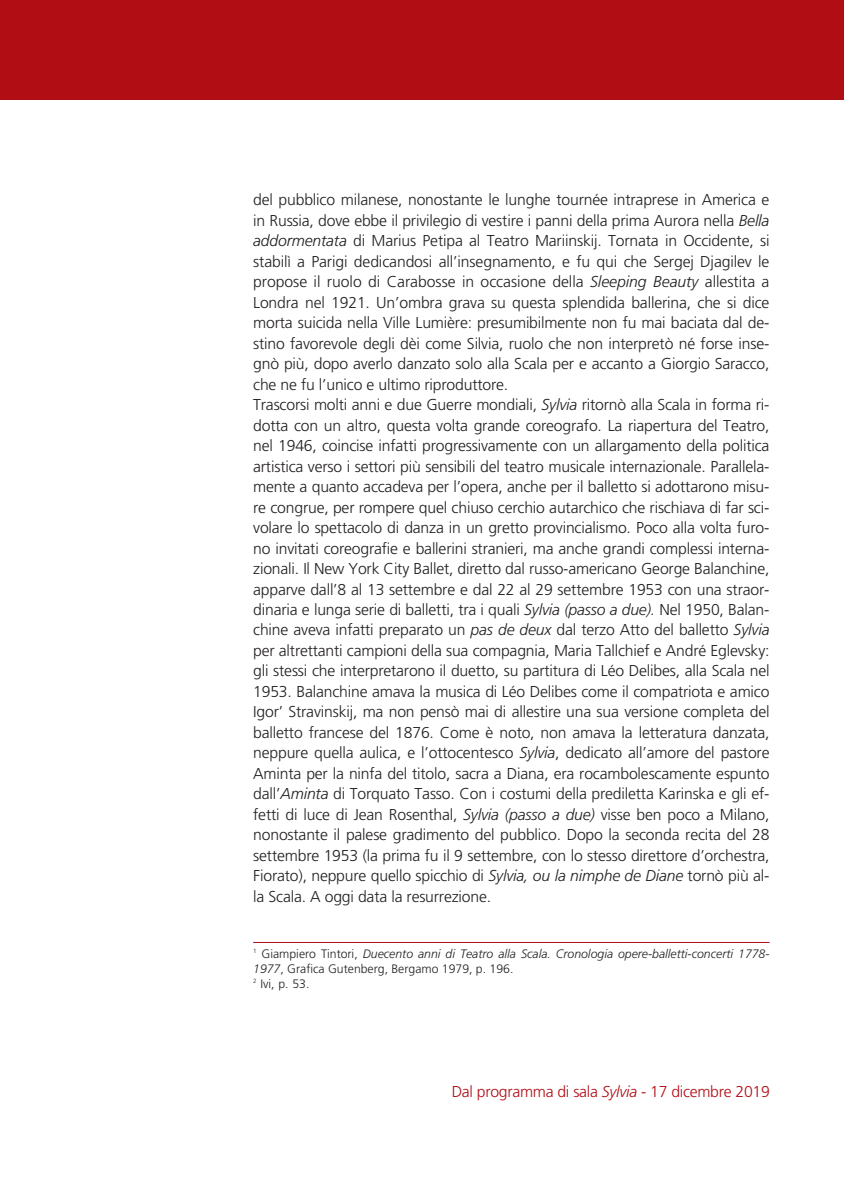
<style>
.page{position:relative;width:844px;height:1191px;background:#fff}
.page>*{position:absolute;margin:0;border:0;box-sizing:border-box;transform-origin:0 0}
.t1{font:300 15.75px/20.5px "Frutiger LT Std";letter-spacing:-.01em;color:#231f20}
.t2{font:300 15.75px "Frutiger LT Std";letter-spacing:-.015em;color:#b00d15}
.t3{font:italic 300 12.25px/15px "Frutiger LT Std";color:#231f20}
.s1{font-style:italic}
.s2{font-style:normal}
</style>
<div class="page">
<hr style="left:253px;top:942px;width:516px;height:1px;background:#b00d15">
<div style="left:0;top:0;width:843px;height:100px;background:#b00d15"></div>
<p class="t1" style="left:253px;top:191px;width:517px">del pubblico milanese, nonostante le lunghe tournée intraprese in America e in Russia, dove ebbe il privilegio di vestire i panni della prima Aurora nella <span class="s1">Bella addormentata</span> di Marius Petipa al Teatro Mariinskij. Tornata in Occidente, si stabilì a Parigi dedicandosi all’insegnamento, e fu qui che Sergej Djagilev le propose il ruolo di Carabosse in occasione della <span class="s1">Sleeping Beauty</span> allestita a Londra nel 1921. Un’ombra grava su questa splendida ballerina, che si dice morta suicida nella Ville Lumière: presumibilmente non fu mai baciata dal de&shy;stino favorevole degli dèi come Silvia, ruolo che non interpretò né forse inse&shy;gnò più, dopo averlo danzato solo alla Scala per e accanto a Giorgio Saracco, che ne fu l’unico e ultimo riproduttore.<br>Trascorsi molti anni e due Guerre mondiali, <span class="s1">Sylvia</span> ritornò alla Scala in forma ri&shy;dotta con un altro, questa volta grande coreografo. La riapertura del Teatro, nel 1946, coincise infatti progressivamente con un allargamento della politica artistica verso i settori più sensibili del teatro musicale internazionale. Parallela&shy;mente a quanto accadeva per l’opera, anche per il balletto si adottarono misu&shy;re congrue, per rompere quel chiuso cerchio autarchico che rischiava di far sci&shy;volare lo spettacolo di danza in un gretto provincialismo. Poco alla volta furo&shy;no invitati coreografie e ballerini stranieri, ma anche grandi complessi interna&shy;zionali. Il New York City Ballet, diretto dal russo-americano George Balanchine, apparve dall’8 al 13 settembre e dal 22 al 29 settembre 1953 con una straor&shy;dinaria e lunga serie di balletti, tra i quali <span class="s1">Sylvia (passo a due).</span> Nel 1950, Balan&shy;chine aveva infatti preparato un <span class="s1">pas de deux</span> dal terzo Atto del balletto <span class="s1">Sylvia </span>per altrettanti campioni della sua compagnia, Maria Tallchief e André Eglevsky: gli stessi che interpretarono il duetto, su partitura di Léo Delibes, alla Scala nel 1953. Balanchine amava la musica di Léo Delibes come il compatriota e amico Igor’ Stravinskij, ma non pensò mai di allestire una sua versione completa del balletto francese del 1876. Come è noto, non amava la letteratura danzata, neppure quella aulica, e l’ottocentesco <span class="s1">Sylvia</span>, dedicato all’amore del pastore Aminta per la ninfa del titolo, sacra a Diana, era rocambolescamente espunto dall’<span class="s1">Aminta</span> di Torquato Tasso. Con i costumi della prediletta Karinska e gli ef&shy;fetti di luce di Jean Rosenthal, <span class="s1">Sylvia (passo a due)</span> visse ben poco a Milano, nonostante il palese gradimento del pubblico. Dopo la seconda recita del 28 settembre 1953 (la prima fu il 9 settembre, con lo stesso direttore d’orchestra, Fiorato), neppure quello spicchio di <span class="s1">Sylvia, ou la nimphe de Diane</span> tornò più al&shy;la Scala. A oggi data la resurrezione.</p>
<p class="t3" style="left:253px;top:947px;width:517px"><sup>1</sup> <span class="s2">Giampiero Tintori,</span> Duecento anni di Teatro alla Scala. Cronologia opere-balletti-concerti 1778-<br>1977<span class="s2">, Grafica Gutenberg, Bergamo 1979, p. 196.<br></span><sup>2</sup> <span class="s2">Ivi, p. 53.</span></p>
<p class="t2" style="left:451px;top:1085px;width:319px">Dal programma di sala <span class="s1">Sylvia</span> - 17 dicembre 2019</p>
</div>
